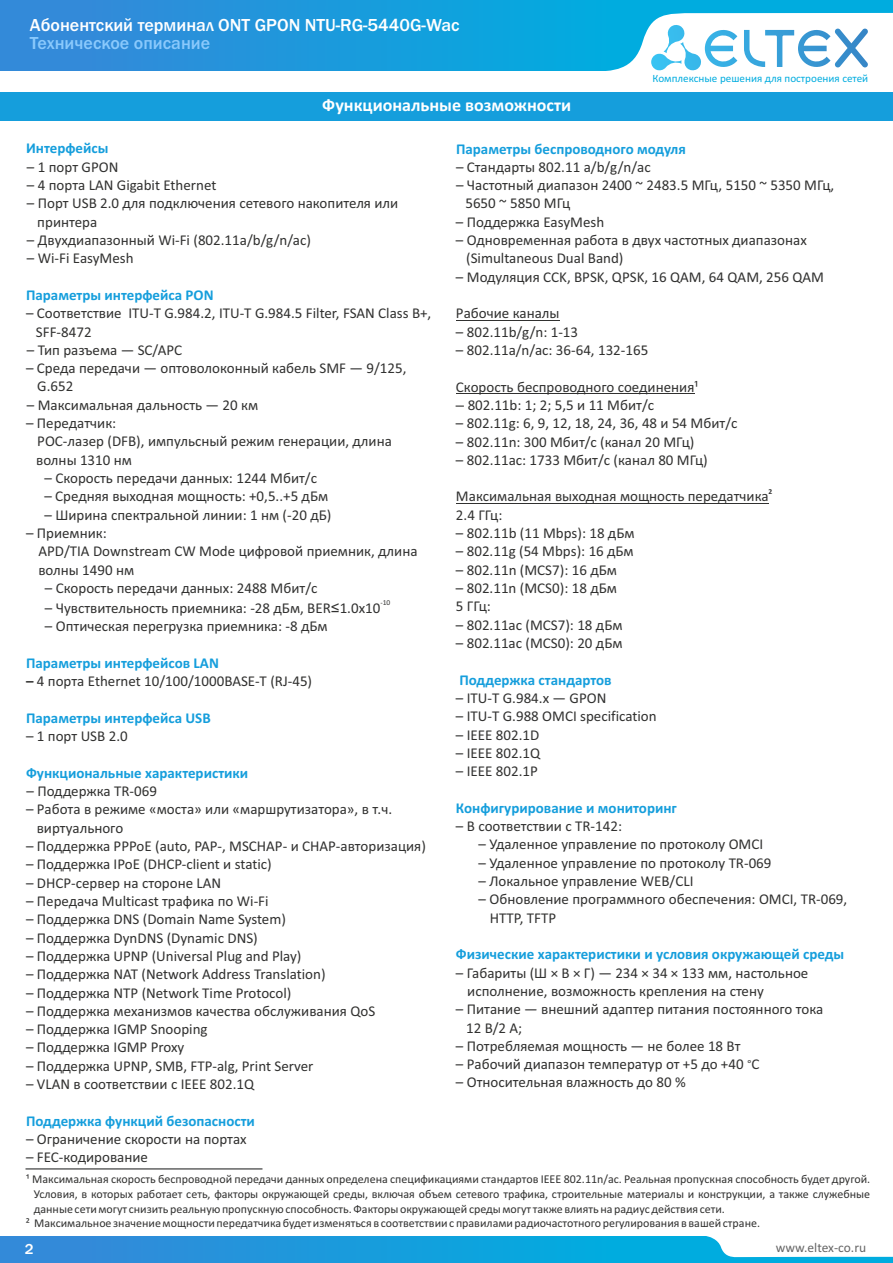
<style>
.page{position:relative;width:893px;height:1263px;background:#fff}
.page>*{position:absolute;margin:0;border:0;box-sizing:border-box;transform-origin:0 0}
.t1{font:500 18px "Franklin Gothic";color:#fff}
.t2{font:700 18px "Calibri";color:#fff}
.t3{font:500 18px "Franklin Gothic";color:#8ac9fc}
.t4{font:15px/18.3px "Calibri";color:#313130}
.t5{font:700 15px "Calibri";color:#159edc}
.t6{font:500 15px "Franklin Gothic";color:#fff}
.t7{font:13.5px "Calibri";color:#666}
.t8{font:12px "Calibri";color:#313130}
.t9{font:11.1px "Calibri";color:#00acdf}
.t10{font:7.5px "Calibri";color:#313130}
.t11{font:700 7.5px "Calibri";color:#313130}
.s1{font-family:"Arial Unicode MS"}
.s2{font-weight:700}
.s3{font-family:"Arial"}
.s4{font-size:13.5px;color:#4e4e4d}
</style>
<div class="page">
<div style="left:0;top:1236px;width:893px;height:27px;background:linear-gradient(to right,#3489d9,#00b4e0)"></div>
<svg style="left:703px;top:1236px;width:190px;height:21px"></svg>
<hr style="left:26px;top:1168px;width:236px;height:1px;background:#151616">
<hr style="left:464px;top:320px;width:96px;height:1px;background:#313130">
<hr style="left:456px;top:393px;width:238px;height:1px;background:#313130">
<svg style="left:456px;top:503px;width:13px;height:1px"></svg>
<hr style="left:469px;top:503px;width:300px;height:1px;background:#313130">
<div style="left:0;top:92px;width:893px;height:29px;background:#159edc"></div>
<div style="left:0;top:0;width:893px;height:71px;background:linear-gradient(to right,#3489d9,#00b4e0)"></div>
<svg style="left:589px;top:13px;width:304px;height:58px"></svg>
<p class="t1" style="left:30px;top:19px;width:431px">Абонентский терминал ONT GPON NTU-RG-5440G-Wac</p>
<p class="t3" style="left:30px;top:36px;width:182px">Техническое описание</p>
<p class="t2" style="left:322px;top:97px;width:250px">Функциональные возможности</p>
<p class="t9" style="left:652px;top:73px;width:217px">Комплексные решения для построения сетей</p>
<p class="t5" style="left:26px;top:142px;width:84px">Интерфейсы</p>
<p class="t4" style="left:27px;top:159px;width:93px">– 1 порт GPON</p>
<p class="t4" style="left:27px;top:177px;width:191px">– 4 порта LAN Gigabit Ethernet</p>
<p class="t4" style="left:37px;top:195px;width:363px;text-indent:-10px">– Порт USB 2.0 для подключения сетевого накопителя или принтера</p>
<p class="t4" style="left:27px;top:232px;width:286px">– Двухдиапазонный Wi-Fi (802.11a/b/g/n/ac)</p>
<p class="t4" style="left:27px;top:250px;width:108px">– Wi-Fi EasyMesh</p>
<p class="t5" style="left:26px;top:289px;width:189px">Параметры интерфейса PON</p>
<p class="t4" style="left:36px;top:305px;width:397px;text-indent:-10px">– Соответствие ITU-T G.984.2, ITU-T G.984.5 Filter, FSAN Class B+,<br>SFF-8472</p>
<p class="t4" style="left:27px;top:342px;width:157px">– Тип разъема — SC/APC</p>
<p class="t4" style="left:37px;top:360px;width:371px;text-indent:-11px">– Среда передачи — оптоволоконный кабель SMF — 9/125,<br>G.652</p>
<p class="t4" style="left:27px;top:397px;width:233px">– Максимальная дальность — 20 км</p>
<p class="t4" style="left:36px;top:415px;width:357px;text-indent:-10px">– Передатчик:<br>POC-лазер (DFB), импульсный режим генерации, длина волны 1310 нм</p>
<p class="t4" style="left:45px;top:470px;width:274px">– Скорость передачи данных: 1244 Мбит/с</p>
<p class="t4" style="left:44px;top:488px;width:285px">– Средняя выходная мощность: +0,5..+5 дБм</p>
<p class="t4" style="left:44px;top:507px;width:288px">– Ширина спектральной линии: 1 нм (-20 дБ)</p>
<p class="t4" style="left:38px;top:525px;width:381px;text-indent:-12px">– Приемник:<br>APD/TIA Downstream CW Mode цифровой приемник, длина волны 1490 нм</p>
<p class="t4" style="left:45px;top:580px;width:274px">– Скорость передачи данных: 2488 Мбит/с</p>
<p class="t10" style="left:380px;top:600px;width:11px">-10</p>
<p class="t4" style="left:45px;top:600px;width:337px">– Чувствительность приемника: -28 дБм, BER<span class="s1">≤</span>1.0x10</p>
<p class="t4" style="left:45px;top:618px;width:284px">– Оптическая перегрузка приемника: -8 дБм</p>
<p class="t5" style="left:26px;top:657px;width:194px">Параметры интерфейсов LAN</p>
<p class="t4" style="left:26px;top:673px;width:288px"><span class="s2">–</span> 4 порта Ethernet 10/100/1000BASE-T (RJ-45)</p>
<p class="t5" style="left:26px;top:712px;width:186px">Параметры интерфейса USB</p>
<p class="t4" style="left:26px;top:728px;width:103px">– 1 порт USB 2.0</p>
<p class="t5" style="left:26px;top:766px;width:224px">Функциональные характеристики</p>
<p class="t4" style="left:27px;top:783px;width:132px">– Поддержка TR-069</p>
<p class="t4" style="left:37px;top:801px;width:357px;text-indent:-11px">– Работа в режиме «моста» или «маршрутизатора», в т.ч. виртуального</p>
<p class="t4" style="left:26px;top:838px;width:401px">– Поддержка PPPoE (auto, PAP-, MSCHAP- и CHAP-авторизация)</p>
<p class="t4" style="left:26px;top:856px;width:247px">– Поддержка IPoE (DHCP-client и static)</p>
<p class="t4" style="left:26px;top:875px;width:197px">– DHCP-сервер на стороне LAN</p>
<p class="t4" style="left:26px;top:893px;width:244px">– Передача Multicast трафика по Wi-Fi</p>
<p class="t4" style="left:26px;top:911px;width:261px">– Поддержка DNS (Domain Name System)</p>
<p class="t4" style="left:26px;top:930px;width:233px">– Поддержка DynDNS (Dynamic DNS)</p>
<p class="t4" style="left:26px;top:948px;width:277px">– Поддержка UPNP (Universal Plug and Play)</p>
<p class="t4" style="left:26px;top:966px;width:301px">– Поддержка NAT (Network Address Translation)</p>
<p class="t4" style="left:26px;top:985px;width:267px">– Поддержка NTP (Network Time Protocol)</p>
<p class="t4" style="left:26px;top:1003px;width:351px">– Поддержка механизмов качества обслуживания QoS</p>
<p class="t4" style="left:26px;top:1021px;width:183px">– Поддержка IGMP Snooping</p>
<p class="t4" style="left:26px;top:1039px;width:160px">– Поддержка IGMP Proxy</p>
<p class="t4" style="left:26px;top:1058px;width:289px">– Поддержка UPNP, SMB, FTP-alg, Print Server</p>
<p class="t4" style="left:26px;top:1076px;width:230px">– VLAN в соответствии с IEEE 802.1Q</p>
<p class="t5" style="left:26px;top:1114px;width:230px">Поддержка функций безопасности</p>
<p class="t4" style="left:26px;top:1131px;width:222px">– Ограничение скорости на портах</p>
<p class="t4" style="left:26px;top:1149px;width:123px">– FEC-кодирование</p>
<p class="t5" style="left:456px;top:142px;width:231px">Параметры беспроводного модуля</p>
<p class="t4" style="left:456px;top:159px;width:196px">– Стандарты 802.11 a/b/g/n/ac</p>
<p class="t4" style="left:465px;top:177px;width:370px;text-indent:-9px">– Частотный диапазон 2400 ~ 2483.5 МГц, 5150 ~ 5350 МГц,<br>5650 ~ 5850 МГц</p>
<p class="t4" style="left:456px;top:214px;width:150px">– Поддержка EasyMesh</p>
<p class="t4" style="left:466px;top:232px;width:342px;text-indent:-10px">– Одновременная работа в двух частотных диапазонах (Simultaneous Dual Band)</p>
<p class="t4" style="left:456px;top:269px;width:369px">– Модуляция CCK, BPSK, QPSK, 16 QAM, 64 QAM, 256 QAM</p>
<p class="t4" style="left:456px;top:305px;width:105px">Рабочие каналы</p>
<p class="t4" style="left:456px;top:324px;width:124px">– 802.11b/g/n: 1-13</p>
<p class="t4" style="left:456px;top:342px;width:194px">– 802.11a/n/ac: 36-64, 132-165</p>
<p class="t4" style="left:456px;top:379px;width:244px">Скорость беспроводного соединения¹</p>
<p class="t4" style="left:456px;top:397px;width:200px"><span class="s3">–</span> 802.11b: 1; 2; 5,5 и 11 Мбит/с</p>
<p class="t4" style="left:456px;top:415px;width:283px">– 802.11g: 6, 9, 12, 18, 24, 36, 48 и 54 Мбит/с</p>
<p class="t4" style="left:456px;top:434px;width:240px">– 802.11n: 300 Мбит/c (канал 20 МГц)</p>
<p class="t4" style="left:456px;top:452px;width:253px">– 802.11ac: 1733 Мбит/с (канал 80 МГц)</p>
<p class="t11" style="left:769px;top:488px;width:5px">2</p>
<p class="t4" style="left:456px;top:489px;width:314px">Максимальная выходная мощность передатчика<br>2.4 ГГц:</p>
<p class="t4" style="left:456px;top:525px;width:180px">– 802.11b (11 Mbps): 18 дБм</p>
<p class="t4" style="left:456px;top:543px;width:179px">– 802.11g (54 Mbps): 16 дБм</p>
<p class="t4" style="left:456px;top:562px;width:162px">– 802.11n (MCS7): 16 дБм</p>
<p class="t4" style="left:456px;top:580px;width:162px">– 802.11n (MCS0): 18 дБм<br>5 ГГц:</p>
<p class="t4" style="left:456px;top:617px;width:168px">– 802.11ac (MCS7): 18 дБм</p>
<p class="t4" style="left:456px;top:635px;width:168px">– 802.11ac (MCS0): 20 дБм</p>
<p class="t5" style="left:459px;top:673px;width:154px">Поддержка стандартов</p>
<p class="t4" style="left:456px;top:690px;width:152px">– ITU-T G.984.x — GPON</p>
<p class="t4" style="left:456px;top:708px;width:202px">– ITU-T G.988 OMCI specification</p>
<p class="t4" style="left:456px;top:727px;width:85px">– IEEE 802.1D</p>
<p class="t4" style="left:456px;top:745px;width:86px">– IEEE 802.1Q</p>
<p class="t4" style="left:456px;top:763px;width:83px">– IEEE 802.1P</p>
<p class="t5" style="left:456px;top:801px;width:222px">Конфигурирование и мониторинг</p>
<p class="t4" style="left:456px;top:818px;width:168px">– В соответствии с TR-142:</p>
<p class="t4" style="left:479px;top:836px;width:286px">– Удаленное управление по протоколу OMCI</p>
<p class="t4" style="left:479px;top:855px;width:294px">– Удаленное управление по протоколу TR-069</p>
<p class="t4" style="left:479px;top:873px;width:216px">– Локальное управление WEB/CLI</p>
<p class="t4" style="left:490px;top:891px;width:359px;text-indent:-11px">– Обновление программного обеспечения: OMCI, TR-069,<br>HTTP, TFTP</p>
<p class="t5" style="left:456px;top:948px;width:390px">Физические характеристики и условия окружающей среды</p>
<p class="t4" style="left:467px;top:965px;width:343px;text-indent:-11px">– Габариты (Ш × В × Г) — 234 × 34 × 133 мм, настольное исполнение, возможность крепления на стену</p>
<p class="t4" style="left:466px;top:1001px;width:359px;text-indent:-10px">– Питание — внешний адаптер питания постоянного тока<br>12 B/2 А;</p>
<p class="t4" style="left:456px;top:1038px;width:286px">– Потребляемая мощность — не более 18 Вт</p>
<p class="t4" style="left:456px;top:1056px;width:305px">– Рабочий диапазон температур от +5 до +40 <span class="s4">°</span>С</p>
<p class="t4" style="left:456px;top:1074px;width:231px">– Относительная влажность до 80 %</p>
<p class="t8" style="left:26px;top:1174px;width:846px"><span class="s3">¹</span> Максимальная скорость беспроводной передачи данных определена спецификациями стандартов IEEE 802.11n/ас. Реальная пропускная способность будет другой.</p>
<p class="t8" style="left:34px;top:1189px;width:838px">Условия, в которых работает сеть, факторы окружающей среды, включая объем сетевого трафика, строительные материалы и конструкции, а также служебные</p>
<p class="t8" style="left:34px;top:1204px;width:693px">данные сети могут снизить реальную пропускную способность. Факторы окружающей среды могут также влиять на радиус действия сети.</p>
<p class="t8" style="left:26px;top:1218px;width:736px">² Максимальное значение мощности передатчика будет изменяться в соответствии с правилами радиочастотного регулирования в вашей стране.</p>
<p class="t6" style="left:25px;top:1243px;width:10px">2</p>
<p class="t7" style="left:776px;top:1242px;width:92px">www.eltex-co.ru</p>
</div>
